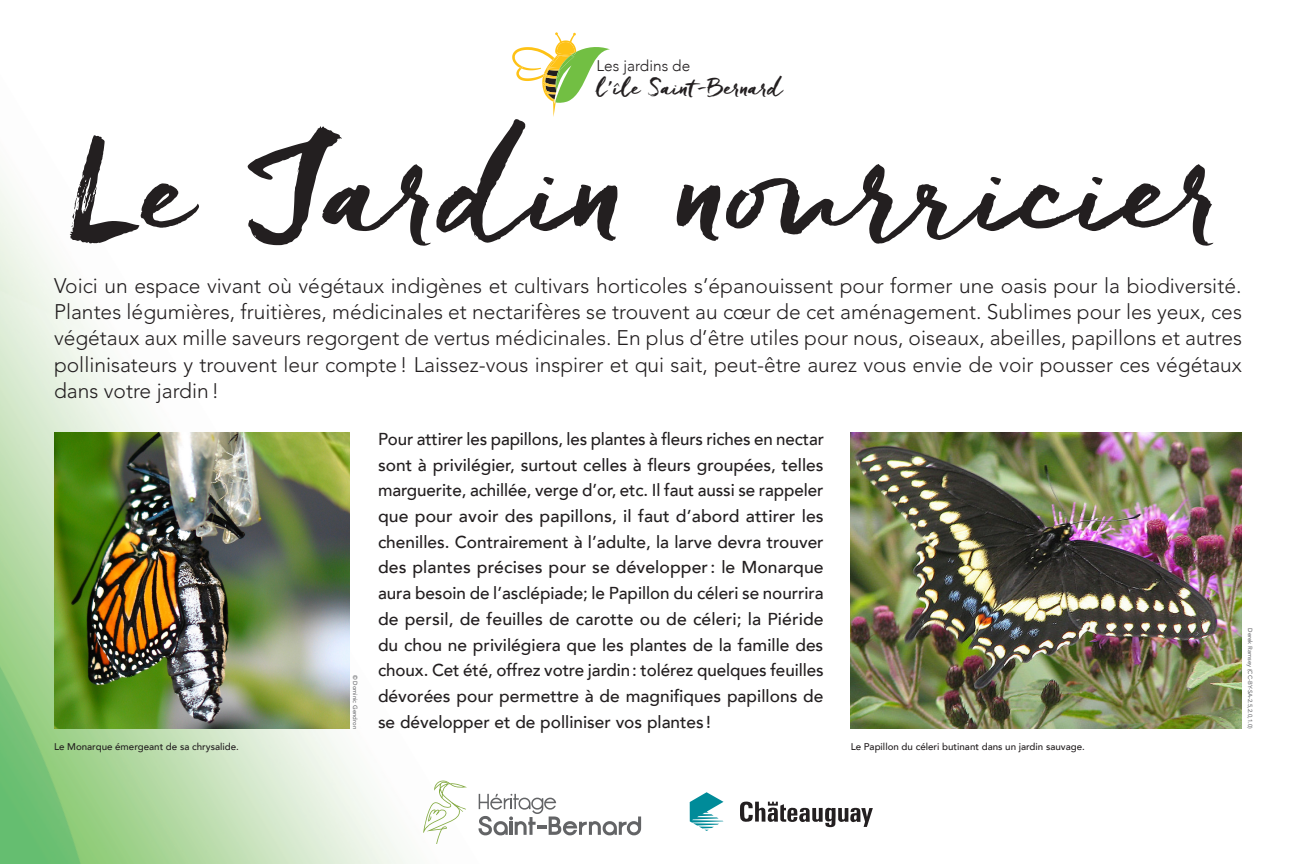
<style>
.page{position:relative;width:1296px;height:864px;background:#fff}
.page>*{position:absolute;margin:0;border:0;box-sizing:border-box;transform-origin:0 0}
.t1{font:141.23px "Freeland";color:#231f20}
.t2{font:23.7px "Freeland";color:#231f20}
.t3{font:300 21px/26.2px "Avenir";color:#231f20;text-align:justify}
.t4{font:500 17.25px/25.7px "Avenir LT";color:#231f20;text-align:justify}
.t5{font:300 15.45px "Avenir";color:#231f20}
.t6{font:500 9.75px "Avenir LT";color:#231f20}
.t7{font:500 6px "Avenir LT";color:#6c6d70}
</style>
<div class="page">
<img style="left:0;top:182px;width:480px;height:682px">
<svg style="left:512px;top:32px;width:98px;height:85px"></svg>
<svg style="left:478px;top:794px;width:163px;height:41px"></svg>
<svg style="left:423px;top:780px;width:44px;height:63px"></svg>
<svg style="left:690px;top:792px;width:34px;height:39px"></svg>
<svg style="left:740px;top:801px;width:133px;height:27px"></svg>
<img style="left:54px;top:432px;width:296px;height:297px">
<img style="left:851px;top:432px;width:391px;height:297px">
<p class="t5" style="left:597px;top:56px;width:95px">Les jardins de</p>
<p class="t2" style="left:597px;top:72px;width:188px">l’île Saint-Bernard</p>
<p class="t1" style="left:72px;top:97px;width:1153px">Le Jardin nourricier</p>
<p class="t5" style="left:544px;top:196px;width:95px">Les jardins de</p>
<p class="t2" style="left:498px;top:211px;width:188px">l’île Saint-Bernard</p>
<p class="t3" style="left:54px;top:273px;width:1190px">Voici un espace vivant où végétaux indigènes et cultivars horticoles s’épanouissent pour former une oasis pour la biodiversité.<br>Plantes légumières, fruitières, médicinales et nectarifères se trouvent au cœur de cet aménagement. Sublimes pour les yeux, ces végétaux aux mille saveurs regorgent de vertus médicinales. En plus d’être utiles pour nous, oiseaux, abeilles, papillons et autres pollinisateurs y trouvent leur compte! Laissez-vous inspirer et qui sait, peut-être aurez vous envie de voir pousser ces végétaux dans votre jardin!</p>
<p class="t4" style="left:378px;top:427px;width:447px">Pour attirer les papillons, les plantes à fleurs riches en nectar sont à privilégier, surtout celles à fleurs groupées, telles marguerite, achillée, verge d’or, etc. Il faut aussi se rappeler que pour avoir des papillons, il faut d’abord attirer les chenilles. Contrairement à l’adulte, la larve devra trouver des plantes précises pour se développer: le Monarque aura besoin de l’asclépiade; le Papillon du céleri se nourrira de persil, de feuilles de carotte ou de céleri; la Piéride du chou ne privilégiera que les plantes de la famille des choux. Cet été, offrez votre jardin: tolérez quelques feuilles dévorées pour permettre à de magnifiques papillons de se développer et de polliniser vos plantes !</p>
<p class="t7" style="left:1254px;top:628px;width:102px;rotate:90deg">Derek Ramsey (CC-BY-SA-2.5,2.0,1.0)</p>
<p class="t7" style="left:359px;top:675px;width:56px;rotate:90deg">© Dominic Gendron</p>
<p class="t6" style="left:54px;top:741px;width:186px">Le Monarque émergeant de sa chrysalide.</p>
<p class="t6" style="left:851px;top:741px;width:236px">Le Papillon du céleri butinant dans un jardin sauvage.</p>
</div>
